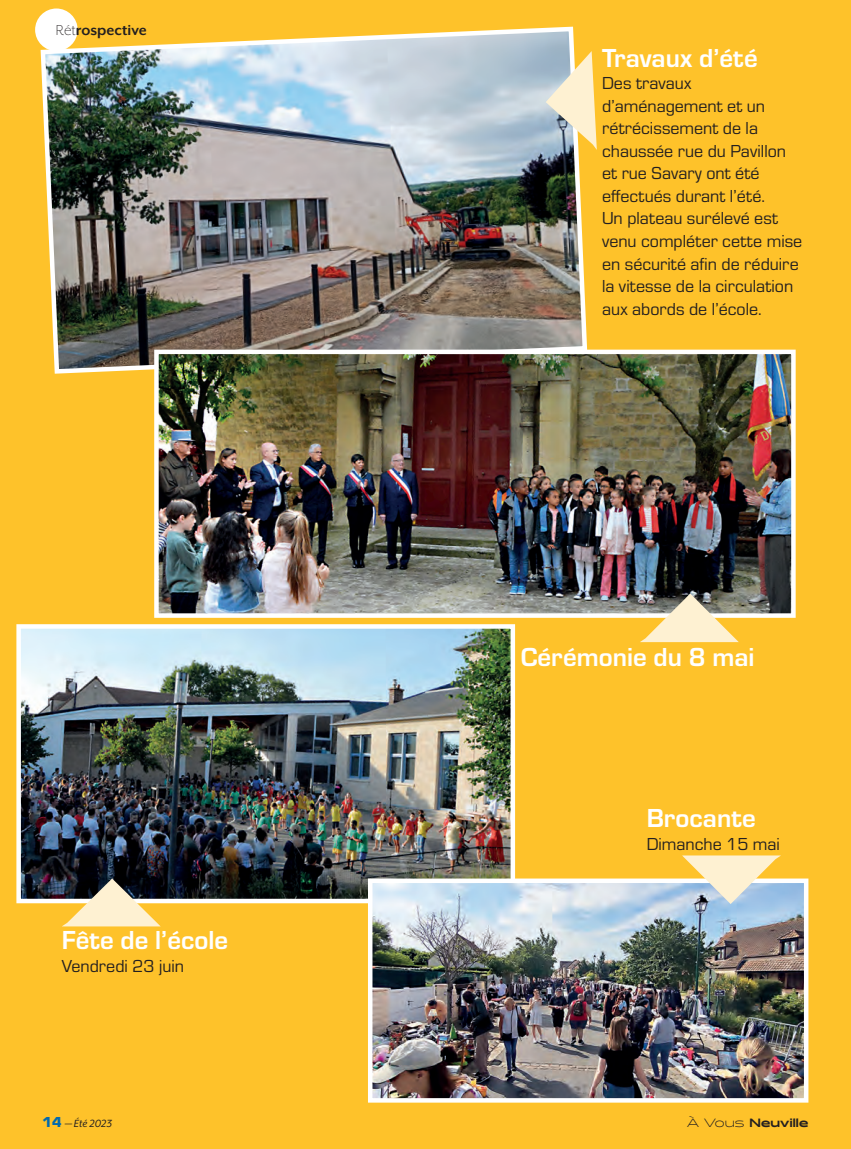
<style>
.page{position:relative;width:851px;height:1149px;background:#fff}
.page>*{position:absolute;margin:0;border:0;box-sizing:border-box;transform-origin:0 0}
.t1{font:700 27px "Eurostile";color:#fff}
.t2{font:18px/22.5px "Eurostile";color:#231f20}
.t3{font:700 16.5px "Mr Eaves XL San OT";color:#231f20}
.t4{font:900 12px "Halogen";color:#231f20}
.t5{font:italic 12px "Mr Eaves XL San OT";color:#231f20}
.s1{font-weight:300}
.s2{font-family:"Eurostile";font-weight:900;font-style:normal;font-size:15px;color:#0169af}
</style>
<div class="page">
<div style="left:0;top:0;width:850px;height:1148px;background:#fec22a"></div>
<div style="left:35px;top:9px;width:43px;height:42px;background:#fff;border-radius:50%"></div>
<img style="left:38px;top:24px;width:550px;height:350px">
<img style="left:159px;top:354px;width:631px;height:258px">
<div style="left:154px;top:349px;width:641px;height:268px;border:4px solid #fff"></div>
<img style="left:21px;top:629px;width:489px;height:269px">
<div style="left:16px;top:624px;width:499px;height:279px;border:4px solid #fff"></div>
<svg style="left:545px;top:51px;width:51px;height:99px;background:#d9d5bd"></svg>
<svg style="left:62px;top:878px;width:99px;height:48px;background:#a99d7f"></svg>
<svg style="left:639px;top:593px;width:99px;height:49px;background:#cdc09b"></svg>
<img style="left:373px;top:883px;width:430px;height:214px">
<div style="left:368px;top:878px;width:440px;height:224px;border:4px solid #fff"></div>
<svg style="left:682px;top:855px;width:99px;height:48px;background:#e0dbc2"></svg>
<p class="t3" style="left:56px;top:21px;width:92px"><span class="s1">Rét</span>rospective</p>
<p class="t1" style="left:62px;top:920px;width:168px">Fête de l’école</p>
<p class="t2" style="left:62px;top:953px;width:124px">Vendredi 23 juin</p>
<p class="t1" style="left:602px;top:38px;width:157px">Travaux d’été</p>
<p class="t2" style="left:602px;top:71px;width:185px">Des travaux d’aménagement et un rétrécissement de la chaussée rue du Pavillon et rue Savary ont été effectués durant l’été.</p>
<p class="t2" style="left:602px;top:206px;width:202px">Un plateau surélevé est venu compléter cette mise en sécurité afin de réduire la vitesse de la circulation aux abords de l’école.</p>
<p class="t1" style="left:520px;top:637px;width:235px">Cérémonie du 8 mai</p>
<p class="t1" style="left:646px;top:798px;width:111px">Brocante</p>
<p class="t2" style="left:646px;top:831px;width:135px">Dimanche 15 mai</p>
<p class="t5" style="left:43px;top:1116px;width:71px"><span class="s2">14</span> — Été 2023</p>
<p class="t4" style="left:687px;top:1114px;width:123px"><span class="s1">À Vous</span> Neuville</p>
</div>
